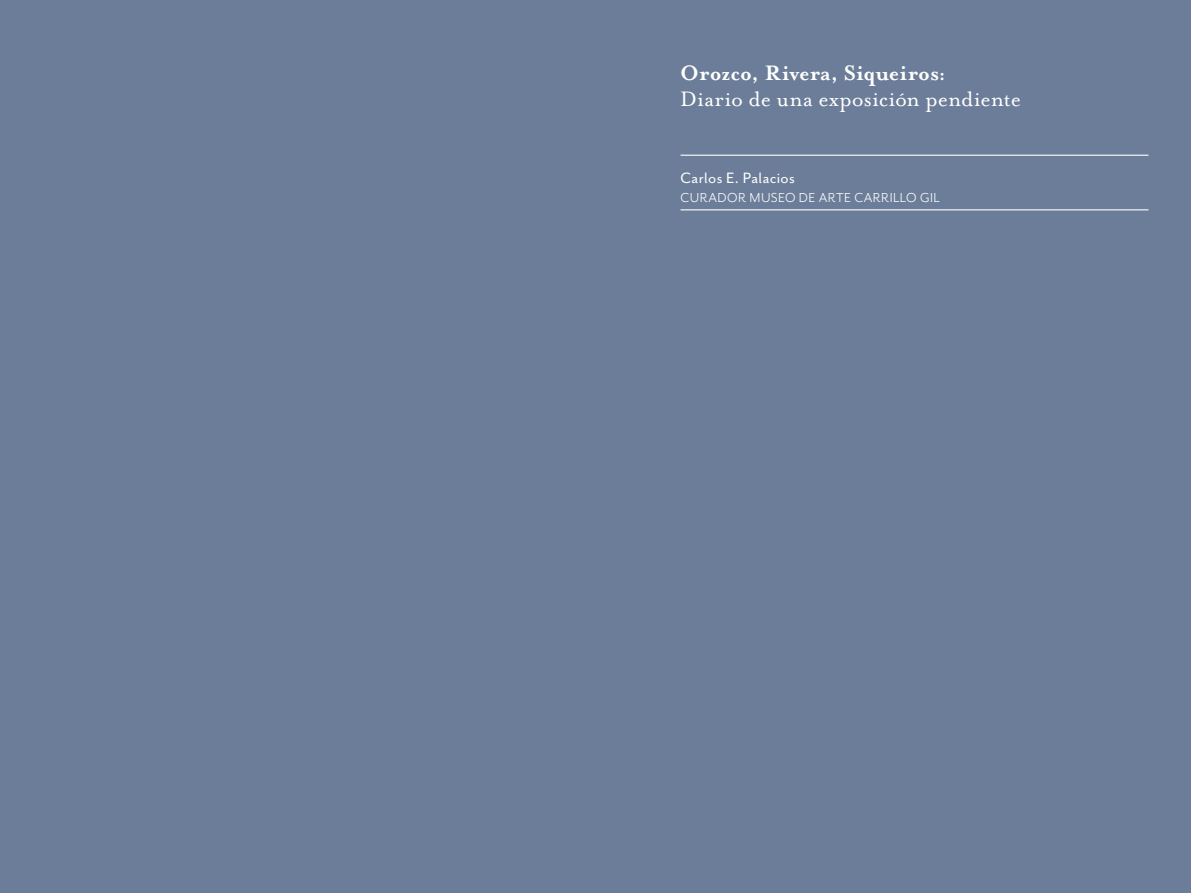
<style>
.page{position:relative;width:1191px;height:893px;background:#6b7d98}
.page>*{position:absolute;margin:0;border:0;box-sizing:border-box;transform-origin:0 0}
.t1{font:24px "Mrs Eaves OT";color:#fff}
.t2{font:700 24px "Mrs Eaves OT";letter-spacing:.005em;color:#fff}
.t3{font:17.25px "Mr Eaves San OT";letter-spacing:.02em;color:#fff}
.t4{font:15px "Mr Eaves San OT";letter-spacing:.03em;color:#fff}
</style>
<div class="page">
<hr style="left:680px;top:155px;width:468px;height:1px;background:#fff">
<hr style="left:680px;top:209px;width:468px;height:1px;background:#fff">
<p class="t2" style="left:680px;top:59px;width:267px">Orozco, Rivera, Siqueiros:</p>
<p class="t1" style="left:680px;top:85px;width:342px">Diario de una exposición pendiente</p>
<p class="t3" style="left:680px;top:168px;width:116px">Carlos E. Palacios</p>
<p class="t4" style="left:680px;top:190px;width:261px">CURADOR MUSEO DE ARTE CARRILLO GIL</p>
</div>
